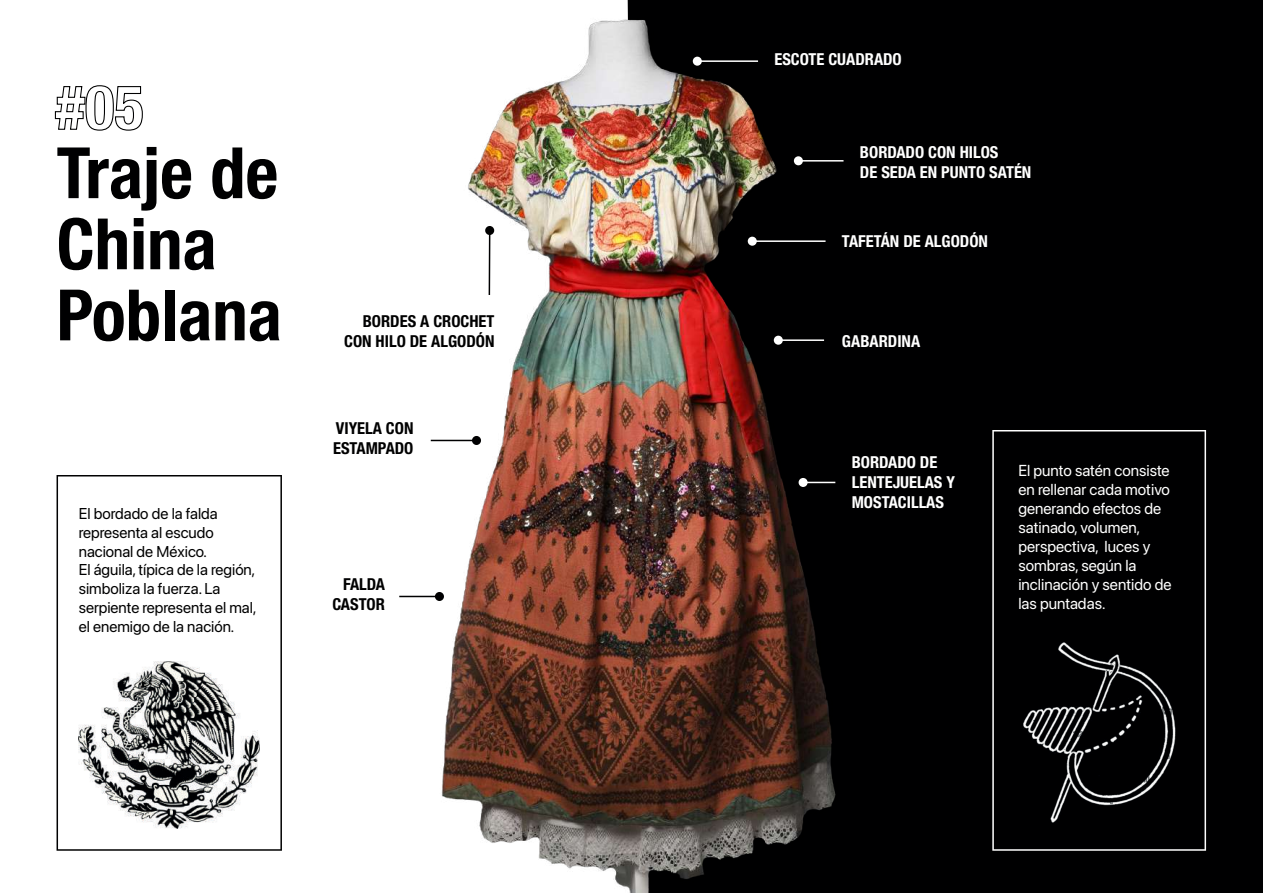
<style>
.page{position:relative;width:1263px;height:893px;background:#fff}
.page>*{position:absolute;margin:0;border:0;box-sizing:border-box;transform-origin:0 0}
.t1{font:700 condensed 70.95px/71.1px "Helvetica Neue LT Std";color:#000001}
.t2{font:700 condensed 16.5px/19.8px "Helvetica Neue LT Std";color:#fff}
.t3{font:700 condensed 16.5px/19.8px "Helvetica Neue LT Std";color:#000001;text-align:right}
.t4{font:15.75px/18.9px "SF Pro";color:#fff}
.t5{font:15.6px/18.8px "SF Pro";color:#000001}
</style>
<div class="page">
<div style="left:628px;top:0;width:635px;height:893px;background:#000001"></div>
<img style="left:435px;top:13px;width:407px;height:880px">
<hr style="left:697px;top:60px;width:61px;height:2px;background:#fff">
<div style="left:693px;top:57px;width:9px;height:9px;background:#fff;border-radius:50%"></div>
<hr style="left:778px;top:339px;width:46px;height:2px;background:#fff">
<div style="left:774px;top:336px;width:9px;height:9px;background:#fff;border-radius:50%"></div>
<hr style="left:803px;top:482px;width:32px;height:1px;background:#fff">
<div style="left:798px;top:478px;width:10px;height:9px;background:#fff;border-radius:50%"></div>
<hr style="left:489px;top:230px;width:1px;height:65px;background:#000001">
<div style="left:485px;top:226px;width:9px;height:9px;background:#000001;border-radius:50%"></div>
<hr style="left:431px;top:440px;width:46px;height:1px;background:#000001">
<div style="left:472px;top:436px;width:9px;height:9px;background:#000001;border-radius:50%"></div>
<hr style="left:399px;top:596px;width:41px;height:1px;background:#000001">
<div style="left:435px;top:592px;width:9px;height:9px;background:#000001;border-radius:50%"></div>
<hr style="left:798px;top:160px;width:45px;height:2px;background:#fff">
<div style="left:794px;top:156px;width:9px;height:9px;background:#fff;border-radius:50%"></div>
<svg style="left:57px;top:475px;width:225px;height:376px"></svg>
<div style="left:992px;top:430px;width:214px;height:421px;background:#000001"></div>
<img style="left:1018px;top:638px;width:162px;height:188px">
<svg style="left:724px;top:211px;width:40px;height:31px"></svg>
<hr style="left:752px;top:240px;width:73px;height:2px;background:#fff">
<div style="left:748px;top:237px;width:9px;height:9px;background:#fff;border-radius:50%"></div>
<img style="left:79px;top:661px;width:180px;height:168px">
<svg style="left:54px;top:85px;width:89px;height:46px"></svg>
<h1 class="t1" style="left:57px;top:136px;width:227px">Traje de<br>China<br>Poblana</h1>
<p class="t5" style="left:79px;top:504px;width:179px">El bordado de la falda representa al escudo nacional de México.<br>El águila, típica de la región, simboliza la fuerza. La serpiente representa el mal, el enemigo de la nación.</p>
<p class="t3" style="left:344px;top:311px;width:152px">BORDES A CROCHET<br>CON HILO DE ALGODÓN</p>
<p class="t3" style="left:333px;top:418px;width:82px;text-align:left">VIYELA CON<br>ESTAMPADO</p>
<p class="t3" style="left:332px;top:574px;width:54px">FALDA<br>CASTOR</p>
<p class="t2" style="left:774px;top:49px;width:129px">ESCOTE CUADRADO</p>
<p class="t2" style="left:860px;top:142px;width:173px">BORDADO CON HILOS<br>DE SEDA EN PUNTO SATÉN</p>
<p class="t2" style="left:842px;top:231px;width:148px">TAFETÁN DE ALGODÓN</p>
<p class="t2" style="left:842px;top:331px;width:80px">GABARDINA</p>
<p class="t2" style="left:852px;top:452px;width:105px">BORDADO DE<br>LENTEJUELAS Y<br>MOSTACILLAS</p>
<p class="t4" style="left:1018px;top:462px;width:155px">El punto satén consiste en rellenar cada motivo generando efectos de satinado, volumen, perspectiva, luces y sombras, según la inclinación y sentido de las puntadas.</p>
</div>
